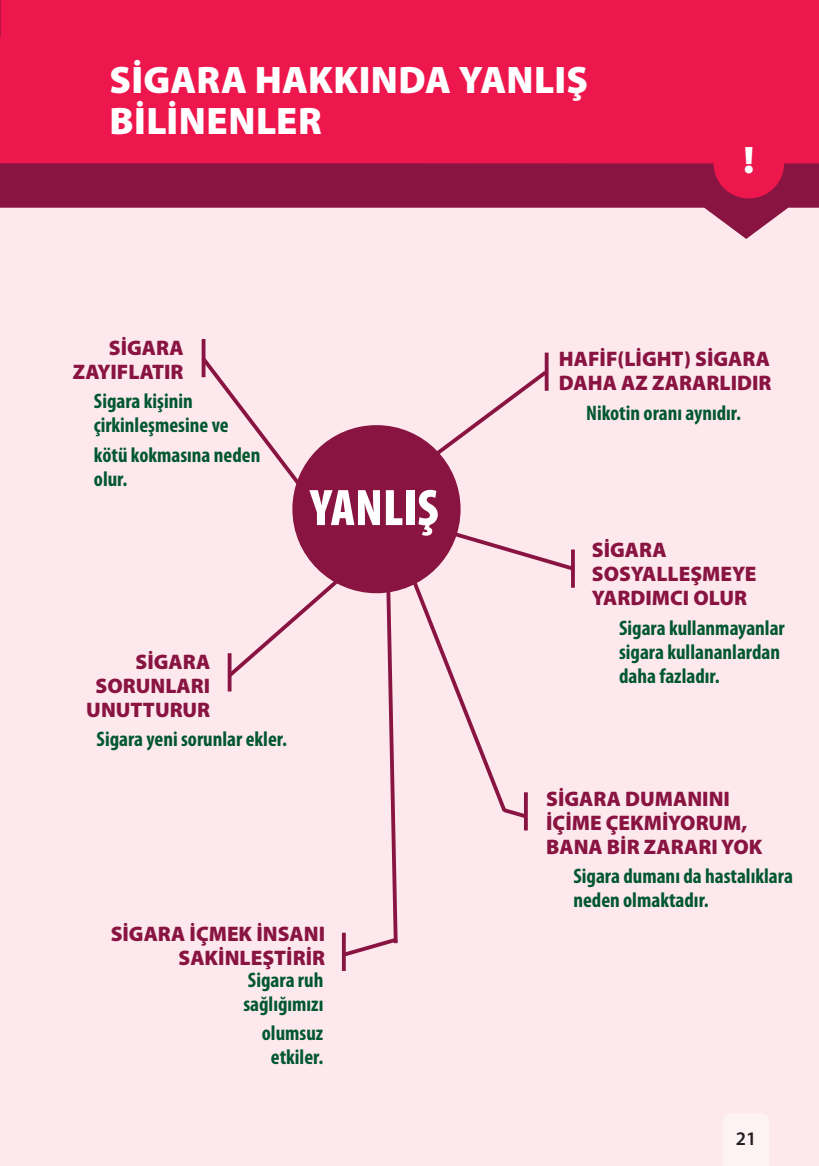
<style>
.page{position:relative;width:819px;height:1166px;background:#fff}
.page>*{position:absolute;margin:0;border:0;box-sizing:border-box;transform-origin:0 0}
.t1{font:900 condensed 51.8px "Myriad Pro";color:#fff}
.t2{font:900 38.5px/40.2px "Myriad Pro";letter-spacing:.01em;color:#fff}
.t3{font:700 condensed 21.18px/24px "Myriad Pro";color:#005730}
.t4{font:900 21.18px/24px "Myriad Pro";color:#891441;text-align:right}
.t5{font:600 19.25px "Myriad Pro";color:#231f20}
</style>
<div class="page">
<div style="left:0;top:203px;width:818px;height:963px;background:#fde8ed"></div>
<div style="left:723px;top:1114px;width:46px;height:52px;background:#fdf3f5"></div>
<svg style="left:0;top:163px;width:819px;height:76px;fill:#891441"></svg>
<div style="left:0;top:0;width:819px;height:163px;background:#ed174d"></div>
<div style="left:713px;top:128px;width:71px;height:70px;background:#ed174d;border-radius:50%"></div>
<hr style="left:202px;top:339px;width:3px;height:38px;background:#891441">
<svg style="left:342px;top:959px;width:4px;height:12px"></svg>
<svg style="left:201px;top:353px;width:374px;height:606px"></svg>
<div style="left:292px;top:425px;width:168px;height:168px;background:#891441;border-radius:50%"></div>
<h2 class="t2" style="left:110px;top:61px;width:480px">SİGARA HAKKINDA YANLIŞ<br>BİLİNENLER</h2>
<h2 class="t2" style="left:743px;top:140px;width:12px">!</h2>
<p class="t4" style="left:73px;top:336px;width:112px">SİGARA<br>ZAYIFLATIR</p>
<p class="t3" style="left:94px;top:391px;width:136px">Sigara kişinin çirkinleşmesine ve</p>
<p class="t3" style="left:94px;top:444px;width:168px">kötü kokmasına neden olur.</p>
<h1 class="t1" style="left:310px;top:489px;width:129px">YANLIŞ</h1>
<p class="t4" style="left:86px;top:650px;width:125px">SİGARA<br>SORUNLARI<br>UNUTTURUR</p>
<p class="t3" style="left:96px;top:729px;width:192px">Sigara yeni sorunlar ekler.</p>
<p class="t4" style="left:111px;top:922px;width:216px">SİGARA İÇMEK İNSANI<br>SAKİNLEŞTİRİR</p>
<p class="t3" style="left:243px;top:969px;width:81px">Sigara ruh sağlığımızı</p>
<p class="t3" style="left:262px;top:1023px;width:63px;text-align:center">olumsuz etkiler.</p>
<p class="t4" style="left:559px;top:348px;width:214px;text-align:left">HAFİF(LİGHT) SİGARA<br>DAHA AZ ZARARLIDIR</p>
<p class="t3" style="left:586px;top:403px;width:156px">Nikotin oranı aynıdır.</p>
<p class="t4" style="left:592px;top:538px;width:166px;text-align:left">SİGARA<br>SOSYALLEŞMEYE<br>YARDIMCI OLUR</p>
<p class="t3" style="left:619px;top:617px;width:167px">Sigara kullanmayanlar sigara kullananlardan daha fazladır.</p>
<p class="t4" style="left:546px;top:787px;width:218px;text-align:left">SİGARA DUMANINI<br>İÇİME ÇEKMİYORUM,<br>BANA BİR ZARARI YOK</p>
<p class="t3" style="left:573px;top:866px;width:221px">Sigara dumanı da hastalıklara neden olmaktadır.</p>
<p class="t5" style="left:735px;top:1129px;width:22px">21</p>
</div>
